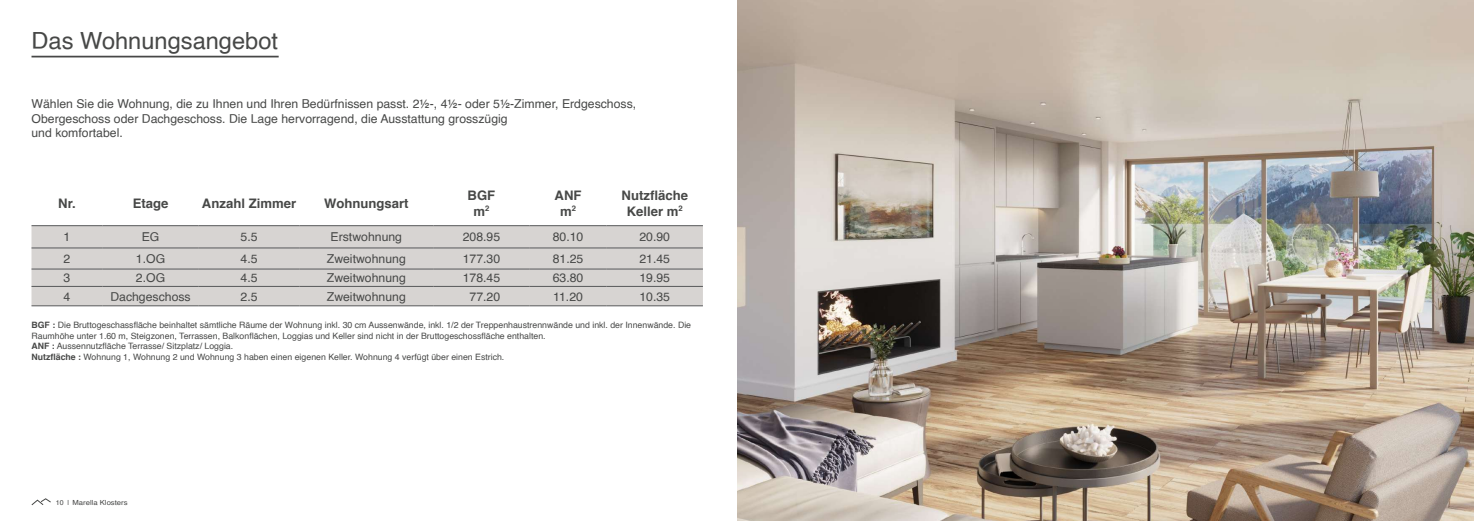
<style>
.page{position:relative;width:1474px;height:521px;background:#fff}
.page>*{position:absolute;margin:0;border:0;box-sizing:border-box;transform-origin:0 0}
.t1{font:23.62px "Helvetica";color:#474847}
.t2{font:700 13.12px/15.8px "Helvetica";color:#474847;text-align:center}
.t3{font:12.25px/14.7px "Helvetica";color:#474847}
.t4{font:8.75px/10.5px "Helvetica";color:#474847}
.t5{font:7px "Helvetica";color:#474847}
.s1{font-weight:700}
</style>
<div class="page">
<svg style="left:31px;top:498px;width:20px;height:8px"></svg>
<div style="left:32px;top:226px;width:671px;height:79px;background:#d7d4d2"></div>
<hr style="left:32px;top:225px;width:70px;height:1px;background:#57585a">
<hr style="left:102px;top:225px;width:97px;height:1px;background:#57585a">
<hr style="left:199px;top:225px;width:100px;height:1px;background:#57585a">
<hr style="left:299px;top:225px;width:134px;height:1px;background:#57585a">
<hr style="left:433px;top:225px;width:96px;height:1px;background:#57585a">
<hr style="left:529px;top:225px;width:77px;height:1px;background:#57585a">
<hr style="left:606px;top:225px;width:97px;height:1px;background:#57585a">
<hr style="left:32px;top:247px;width:70px;height:1px;background:#57585a">
<hr style="left:102px;top:247px;width:97px;height:1px;background:#57585a">
<hr style="left:199px;top:247px;width:100px;height:1px;background:#57585a">
<hr style="left:299px;top:247px;width:134px;height:1px;background:#57585a">
<hr style="left:433px;top:247px;width:96px;height:1px;background:#57585a">
<hr style="left:529px;top:247px;width:77px;height:1px;background:#57585a">
<hr style="left:606px;top:247px;width:97px;height:1px;background:#57585a">
<hr style="left:32px;top:269px;width:70px;height:1px;background:#57585a">
<hr style="left:102px;top:269px;width:97px;height:1px;background:#57585a">
<hr style="left:199px;top:269px;width:100px;height:1px;background:#57585a">
<hr style="left:299px;top:269px;width:134px;height:1px;background:#57585a">
<hr style="left:433px;top:269px;width:96px;height:1px;background:#57585a">
<hr style="left:529px;top:269px;width:77px;height:1px;background:#57585a">
<hr style="left:606px;top:269px;width:97px;height:1px;background:#57585a">
<hr style="left:32px;top:286px;width:70px;height:1px;background:#57585a">
<hr style="left:102px;top:286px;width:97px;height:1px;background:#57585a">
<hr style="left:199px;top:286px;width:100px;height:1px;background:#57585a">
<hr style="left:299px;top:286px;width:134px;height:1px;background:#57585a">
<hr style="left:433px;top:286px;width:96px;height:1px;background:#57585a">
<hr style="left:529px;top:286px;width:77px;height:1px;background:#57585a">
<hr style="left:606px;top:286px;width:97px;height:1px;background:#57585a">
<hr style="left:32px;top:305px;width:70px;height:1px;background:#57585a">
<hr style="left:102px;top:305px;width:97px;height:1px;background:#57585a">
<hr style="left:199px;top:305px;width:100px;height:1px;background:#57585a">
<hr style="left:299px;top:305px;width:134px;height:1px;background:#57585a">
<hr style="left:433px;top:305px;width:96px;height:1px;background:#57585a">
<hr style="left:529px;top:305px;width:77px;height:1px;background:#57585a">
<hr style="left:606px;top:305px;width:97px;height:1px;background:#57585a">
<img style="left:737px;top:0;width:736px;height:521px">
<hr style="left:32px;top:56px;width:247px;height:1px;background:#474847">
<h1 class="t1" style="left:32px;top:23px;width:248px">Das Wohnungsangebot</h1>
<h3 class="t3" style="left:32px;top:97px;width:606px">Wählen Sie die Wohnung, die zu Ihnen und Ihren Bedürfnissen passt. 2½-, 4½- oder 5½-Zimmer, Erdgeschoss,<br>Obergeschoss oder Dachgeschoss. Die Lage hervorragend, die Ausstattung grosszügig<br>und komfortabel.</h3>
<h2 class="t2" style="left:58px;top:195px;width:19px">Nr.</h2>
<h2 class="t2" style="left:133px;top:195px;width:37px">Etage</h2>
<h2 class="t2" style="left:202px;top:195px;width:96px">Anzahl Zimmer</h2>
<h2 class="t2" style="left:324px;top:195px;width:86px">Wohnungsart</h2>
<h2 class="t2" style="left:467px;top:187px;width:29px">BGF m<sup>2</sup></h2>
<h2 class="t2" style="left:554px;top:187px;width:28px">ANF m<sup>2</sup></h2>
<h2 class="t2" style="left:621px;top:187px;width:68px">Nutzfläche<br>Keller m<sup>2</sup></h2>
<h3 class="t3" style="left:64px;top:230px;width:8px">1</h3>
<h3 class="t3" style="left:142px;top:230px;width:19px">EG</h3>
<h3 class="t3" style="left:240px;top:230px;width:19px">5.5</h3>
<h3 class="t3" style="left:330px;top:230px;width:73px">Erstwohnung</h3>
<h3 class="t3" style="left:463px;top:230px;width:39px">208.95</h3>
<h3 class="t3" style="left:553px;top:230px;width:32px">80.10</h3>
<h3 class="t3" style="left:639px;top:230px;width:32px">20.90</h3>
<h3 class="t3" style="left:64px;top:252px;width:8px">2</h3>
<h3 class="t3" style="left:136px;top:252px;width:31px">1.OG</h3>
<h3 class="t3" style="left:240px;top:252px;width:19px">4.5</h3>
<h3 class="t3" style="left:327px;top:252px;width:80px">Zweitwohnung</h3>
<h3 class="t3" style="left:463px;top:252px;width:39px">177.30</h3>
<h3 class="t3" style="left:553px;top:252px;width:32px">81.25</h3>
<h3 class="t3" style="left:639px;top:252px;width:32px">21.45</h3>
<h3 class="t3" style="left:64px;top:271px;width:8px">3</h3>
<h3 class="t3" style="left:136px;top:271px;width:31px">2.OG</h3>
<h3 class="t3" style="left:240px;top:271px;width:19px">4.5</h3>
<h3 class="t3" style="left:327px;top:271px;width:80px">Zweitwohnung</h3>
<h3 class="t3" style="left:463px;top:271px;width:39px">178.45</h3>
<h3 class="t3" style="left:553px;top:271px;width:32px">63.80</h3>
<h3 class="t3" style="left:639px;top:271px;width:32px">19.95</h3>
<h3 class="t3" style="left:64px;top:289px;width:8px">4</h3>
<h3 class="t3" style="left:110px;top:289px;width:82px">Dachgeschoss</h3>
<h3 class="t3" style="left:240px;top:289px;width:19px">2.5</h3>
<h3 class="t3" style="left:327px;top:289px;width:80px">Zweitwohnung</h3>
<h3 class="t3" style="left:469px;top:289px;width:32px">77.20</h3>
<h3 class="t3" style="left:553px;top:289px;width:31px">11.20</h3>
<h3 class="t3" style="left:639px;top:289px;width:32px">10.35</h3>
<p class="t4" style="left:32px;top:320px;width:661px"><span class="s1">BGF :</span> Die Bruttogeschassfläche beinhaltet sämtliche Räume der Wohnung inkl. 30 cm Aussenwände, inkl. 1/2 der Treppenhaustrennwände und inkl. der Innenwände. Die Raumhöhe unter 1.60 m, Steigzonen, Terrassen, Balkonflächen, Loggias und Keller sind nicht in der Bruttogeschossfläche enthalten.<br><span class="s1">ANF :</span> Aussennutzfläche Terrasse/ Sitzplatz/ Loggia.<br><span class="s1">Nutzfläche :</span> Wohnung 1, Wohnung 2 und Wohnung 3 haben einen eigenen Keller. Wohnung 4 verfügt über einen Estrich.</p>
<p class="t5" style="left:56px;top:497px;width:73px">10 | Marella Klosters</p>
</div>
